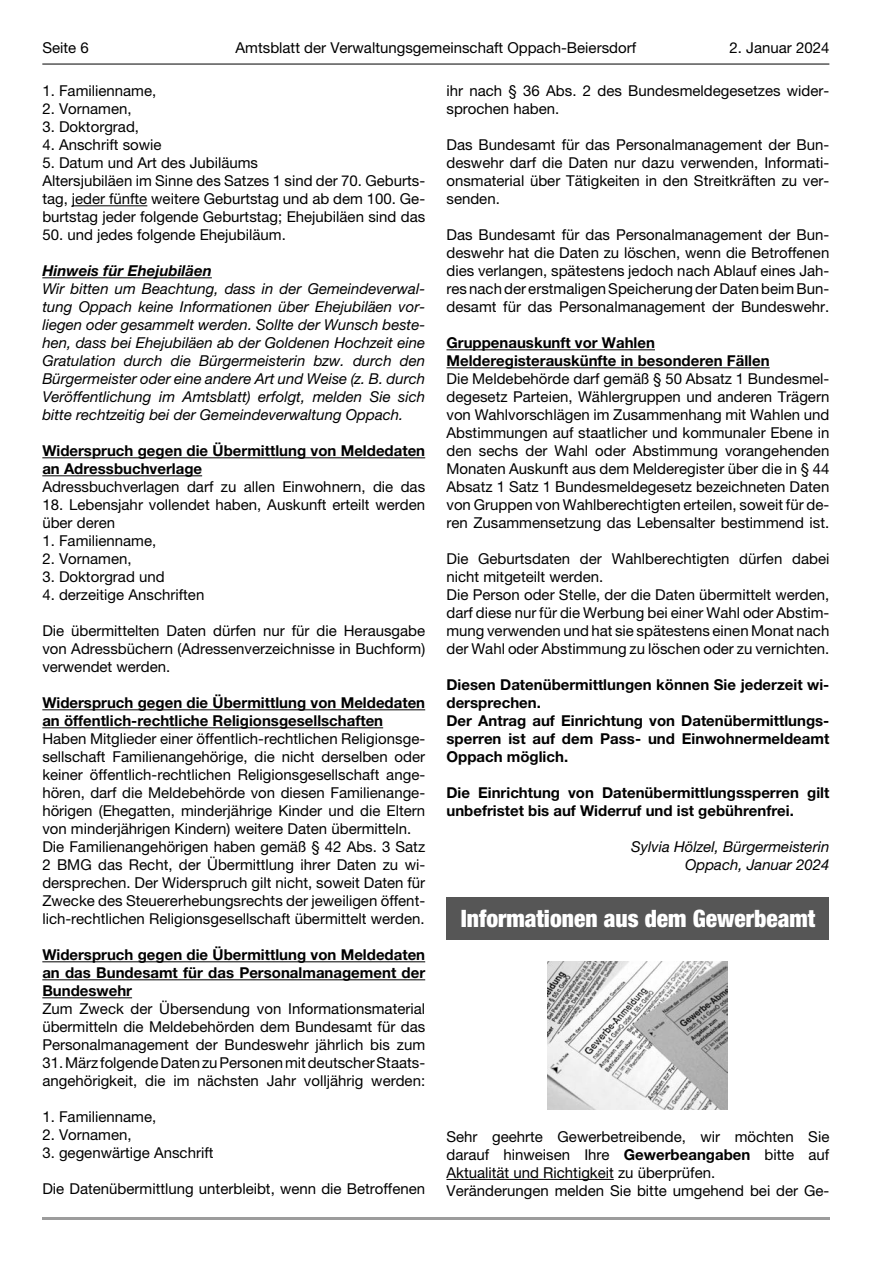
<style>
.page{position:relative;width:893px;height:1263px;background:#fff}
.page>*{position:absolute;margin:0;border:0;box-sizing:border-box;transform-origin:0 0}
.t1{font:900 condensed 24px "Helvetica Neue LT Pro";color:#fff}
.t2{font:15px/18px "Helvetica Neue LT Pro";color:#000}
.t3{font:700 15px/18px "Helvetica Neue LT Pro";color:#000}
.t4{font:italic 15px/18px "Helvetica Neue LT Pro";color:#000;text-align:justify}
.t5{font:italic 700 15px "Helvetica Neue LT Pro";color:#000}
.s1{font-weight:700}
</style>
<div class="page">
<hr style="left:42px;top:64px;width:787px;height:1px;background:#000">
<hr style="left:42px;top:1217px;width:787px;height:3px;background:#9c9c9c">
<hr style="left:72px;top:205px;width:75px;height:1px;background:#000">
<hr style="left:42px;top:277px;width:170px;height:1px;background:#000">
<hr style="left:42px;top:457px;width:383px;height:1px;background:#000">
<hr style="left:42px;top:475px;width:160px;height:1px;background:#000">
<hr style="left:42px;top:709px;width:383px;height:1px;background:#000">
<hr style="left:42px;top:727px;width:341px;height:1px;background:#000">
<hr style="left:42px;top:961px;width:383px;height:1px;background:#000">
<hr style="left:42px;top:979px;width:383px;height:1px;background:#000">
<hr style="left:42px;top:997px;width:90px;height:1px;background:#000">
<hr style="left:446px;top:349px;width:209px;height:1px;background:#000">
<hr style="left:446px;top:367px;width:323px;height:1px;background:#000">
<div style="left:446px;top:897px;width:383px;height:43px;background:#565656"></div>
<img style="left:548px;top:961px;width:180px;height:149px">
<hr style="left:446px;top:1179px;width:168px;height:1px;background:#000">
<p class="t2" style="left:42px;top:41px;width:48px">Seite 6</p>
<p class="t2" style="left:235px;top:41px;width:402px">Amtsblatt der Verwaltungsgemeinschaft Oppach-Beiersdorf</p>
<p class="t2" style="left:729px;top:41px;width:101px">2. Januar 2024</p>
<p class="t2" style="left:42px;top:84px;width:115px">1. Familienname,</p>
<p class="t2" style="left:42px;top:102px;width:91px">2. Vornamen,</p>
<p class="t2" style="left:42px;top:120px;width:98px">3. Doktorgrad,</p>
<p class="t2" style="left:42px;top:138px;width:121px">4. Anschrift sowie</p>
<p class="t2" style="left:42px;top:156px;width:384px">5. Datum und Art des Jubiläums<br>Altersjubiläen im Sinne des Satzes 1 sind der 70. Geburts&shy;tag, jeder fünfte weitere Geburtstag und ab dem 100. Ge&shy;burtstag jeder folgende Geburtstag; Ehejubiläen sind das</p>
<p class="t2" style="left:42px;top:228px;width:245px">50. und jedes folgende Ehejubiläum.</p>
<p class="t5" style="left:42px;top:266px;width:171px">Hinweis für Ehejubiläen</p>
<p class="t4" style="left:42px;top:282px;width:384px">Wir bitten um Beachtung, dass in der Gemeindeverwal&shy;tung Oppach keine Informationen über Ehejubiläen vor&shy;liegen oder gesammelt werden. Sollte der Wunsch beste&shy;hen, dass bei Ehejubiläen ab der Goldenen Hochzeit eine Gratulation durch die Bürgermeisterin bzw. durch den Bürgermeister oder eine andere Art und Weise (z. B. durch Veröffentlichung im Amtsblatt) erfolgt, melden Sie sich bitte rechtzeitig bei der Gemeindeverwaltung Oppach.</p>
<p class="t3" style="left:42px;top:444px;width:384px">Widerspruch gegen die Übermittlung von Meldedaten an Adressbuchverlage</p>
<p class="t2" style="left:42px;top:480px;width:384px">Adressbuchverlagen darf zu allen Einwohnern, die das</p>
<p class="t2" style="left:42px;top:498px;width:384px">18. Lebensjahr vollendet haben, Auskunft erteilt werden über deren</p>
<p class="t2" style="left:42px;top:534px;width:115px">1. Familienname,</p>
<p class="t2" style="left:42px;top:552px;width:91px">2. Vornamen,</p>
<p class="t2" style="left:42px;top:570px;width:124px">3. Doktorgrad und</p>
<p class="t2" style="left:42px;top:588px;width:163px">4. derzeitige Anschriften</p>
<p class="t2" style="left:42px;top:624px;width:384px;text-align:justify">Die übermittelten Daten dürfen nur für die Herausgabe von Adressbüchern (Adressenverzeichnisse in Buchform) verwendet werden.</p>
<p class="t3" style="left:42px;top:696px;width:384px">Widerspruch gegen die Übermittlung von Meldedaten an öffentlich-rechtliche Religionsgesellschaften</p>
<p class="t2" style="left:42px;top:732px;width:384px">Haben Mitglieder einer öffentlich-rechtlichen Religionsge&shy;sellschaft Familienangehörige, die nicht derselben oder keiner öffentlich-rechtlichen Religionsgesellschaft ange&shy;hören, darf die Meldebehörde von diesen Familienange&shy;hörigen (Ehegatten, minderjährige Kinder und die Eltern von minderjährigen Kindern) weitere Daten übermitteln.<br>Die Familienangehörigen haben gemäß § 42 Abs. 3 Satz 2 BMG das Recht, der Übermittlung ihrer Daten zu wi&shy;dersprechen. Der Widerspruch gilt nicht, soweit Daten für Zwecke des Steuererhebungsrechts der jeweiligen öffent&shy;lich-rechtlichen Religionsgesellschaft übermittelt werden.</p>
<p class="t3" style="left:42px;top:948px;width:384px;text-align:justify">Widerspruch gegen die Übermittlung von Meldedaten an das Bundesamt für das Personalmanagement der Bundeswehr</p>
<p class="t2" style="left:42px;top:1002px;width:384px;text-align:justify">Zum Zweck der Übersendung von Informationsmaterial übermitteln die Meldebehörden dem Bundesamt für das Personalmanagement der Bundeswehr jährlich bis zum</p>
<p class="t2" style="left:42px;top:1056px;width:384px">31. März folgende Daten zu Personen mit deutscher Staats&shy;angehörigkeit, die im nächsten Jahr volljährig werden:</p>
<p class="t2" style="left:42px;top:1110px;width:115px">1. Familienname,</p>
<p class="t2" style="left:42px;top:1128px;width:91px">2. Vornamen,</p>
<p class="t2" style="left:42px;top:1146px;width:173px">3. gegenwärtige Anschrift</p>
<p class="t2" style="left:42px;top:1182px;width:384px">Die Datenübermittlung unterbleibt, wenn die Betroffenen</p>
<p class="t2" style="left:446px;top:84px;width:384px">ihr nach § 36 Abs. 2 des Bundesmeldegesetzes wider&shy;sprochen haben.</p>
<p class="t2" style="left:446px;top:138px;width:384px;text-align:justify">Das Bundesamt für das Personalmanagement der Bun&shy;deswehr darf die Daten nur dazu verwenden, Informati&shy;onsmaterial über Tätigkeiten in den Streitkräften zu ver&shy;senden.</p>
<p class="t2" style="left:446px;top:228px;width:384px;text-align:justify">Das Bundesamt für das Personalmanagement der Bun&shy;deswehr hat die Daten zu löschen, wenn die Betroffenen dies verlangen, spätestens jedoch nach Ablauf eines Jah&shy;res nach der erstmaligen Speicherung der Daten beim Bun&shy;desamt für das Personalmanagement der Bundeswehr.</p>
<p class="t3" style="left:446px;top:336px;width:324px">Gruppenauskunft vor Wahlen<br>Melderegisterauskünfte in besonderen Fällen</p>
<p class="t2" style="left:446px;top:372px;width:384px;text-align:justify">Die Meldebehörde darf gemäß § 50 Absatz 1 Bundesmel&shy;degesetz Parteien, Wählergruppen und anderen Trägern von Wahlvorschlägen im Zusammenhang mit Wahlen und Abstimmungen auf staatlicher und kommunaler Ebene in den sechs der Wahl oder Abstimmung vorangehenden Monaten Auskunft aus dem Melderegister über die in § 44<br>Absatz 1 Satz 1 Bundesmeldegesetz bezeichneten Daten von Gruppen von Wahlberechtigten erteilen, soweit für de&shy;ren Zusammensetzung das Lebensalter bestimmend ist.</p>
<p class="t2" style="left:446px;top:552px;width:384px">Die Geburtsdaten der Wahlberechtigten dürfen dabei nicht mitgeteilt werden.<br>Die Person oder Stelle, der die Daten übermittelt werden, darf diese nur für die Werbung bei einer Wahl oder Abstim&shy;mung verwenden und hat sie spätestens einen Monat nach der Wahl oder Abstimmung zu löschen oder zu vernichten.</p>
<p class="t3" style="left:446px;top:678px;width:384px">Diesen Datenübermittlungen können Sie jederzeit wi&shy;dersprechen.<br>Der Antrag auf Einrichtung von Datenübermittlungs&shy;sperren ist auf dem Pass- und Einwohnermeldeamt Oppach möglich.</p>
<p class="t3" style="left:446px;top:786px;width:384px">Die Einrichtung von Datenübermittlungssperren gilt unbefristet bis auf Widerruf und ist gebührenfrei.</p>
<p class="t4" style="left:631px;top:840px;width:200px;text-align:right">Sylvia Hölzel, Bürgermeisterin<br>Oppach, Januar 2024</p>
<h1 class="t1" style="left:460px;top:910px;width:356px">Informationen aus dem Gewerbeamt</h1>
<p class="t2" style="left:446px;top:1129px;width:384px">Sehr geehrte Gewerbetreibende, wir möchten Sie darauf hinweisen Ihre <span class="s1">Gewerbeangaben</span> bitte auf Aktualität und Richtigkeit zu überprüfen.<br>Veränderungen melden Sie bitte umgehend bei der Ge-</p>
</div>
